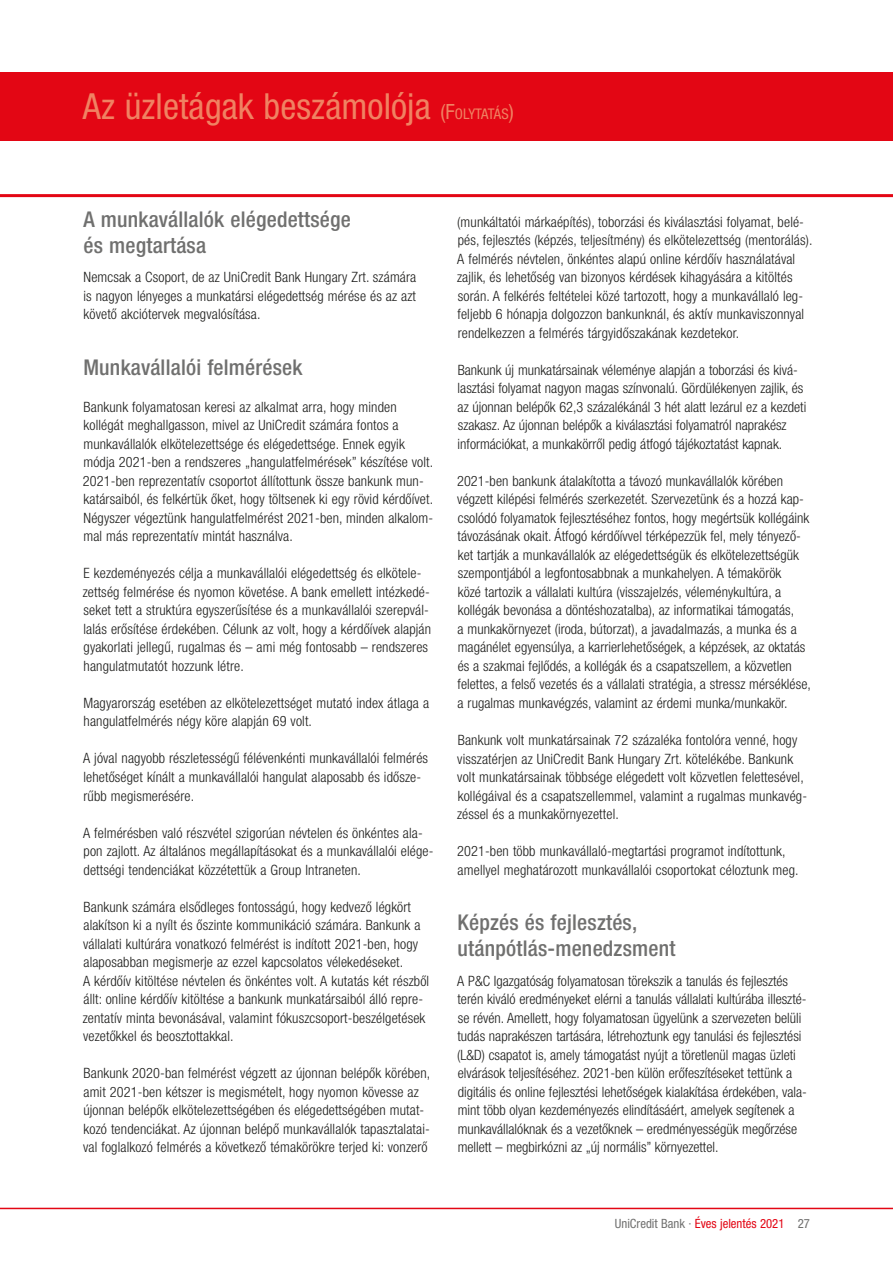
<style>
.page{position:relative;width:893px;height:1263px;background:#fff}
.page>*{position:absolute;margin:0;border:0;box-sizing:border-box;transform-origin:0 0}
.t1{font:condensed 36px "Helvetica Neue LT Pro";letter-spacing:.005em;color:#f08262}
.t2{font:500 condensed 21.75px/26.1px "Helvetica Neue LT Pro";letter-spacing:.01em;color:#70706f}
.t3{font:300 condensed 14.25px/18.5px "Helvetica Neue LT Pro";letter-spacing:.01em;color:#1d1d1b}
.t4{font:condensed 12.75px "Helvetica Neue LT Pro";color:#70706f}
.s1{font-size:21px}
.s2{font-size:14.7px}
.s3{color:#e30614}
</style>
<div class="page">
<hr style="left:0;top:1208px;width:893px;height:1px;background:#e30614">
<div style="left:0;top:72px;width:893px;height:68px;background:#e30614"></div>
<hr style="left:0;top:194px;width:893px;height:3px;background:#e30614">
<h1 class="t1" style="left:83px;top:93px;width:432px">Az üzletágak beszámolója <span class="s1">(F</span><span class="s2">OLYTATÁS</span><span class="s1">)</span></h1>
<h2 class="t2" style="left:83px;top:208px;width:269px">A munkavállalók elégedettsége és megtartása</h2>
<p class="t3" style="left:83px;top:269px;width:334px;text-align:justify">Nemcsak a Csoport, de az UniCredit Bank Hungary Zrt. számára is nagyon lényeges a munkatársi elégedettség mérése és az azt követő akciótervek megvalósítása.</p>
<h2 class="t2" style="left:83px;top:356px;width:221px">Munkavállalói felmérések</h2>
<p class="t3" style="left:83px;top:399px;width:352px">Bankunk folyamatosan keresi az alkalmat arra, hogy minden kollégát meghallgasson, mivel az UniCredit számára fontos a munkavállalók elkötelezettsége és elégedettsége. Ennek egyik módja 2021-ben a rendszeres „hangulatfelmérések” készítése volt.<br>2021-ben reprezentatív csoportot állítottunk össze bankunk mun&shy;katársaiból, és felkértük őket, hogy töltsenek ki egy rövid kérdőívet.<br>Négyszer végeztünk hangulatfelmérést 2021-ben, minden alkalom&shy;mal más reprezentatív mintát használva.</p>
<p class="t3" style="left:83px;top:566px;width:350px">E kezdeményezés célja a munkavállalói elégedettség és elkötele&shy;zettség felmérése és nyomon követése. A bank emellett intézkedé&shy;seket tett a struktúra egyszerűsítése és a munkavállalói szerepvál&shy;lalás erősítése érdekében. Célunk az volt, hogy a kérdőívek alapján gyakorlati jellegű, rugalmas és – ami még fontosabb – rendszeres hangulatmutatót hozzunk létre.</p>
<p class="t3" style="left:83px;top:695px;width:347px">Magyarország esetében az elkötelezettséget mutató index átlaga a hangulatfelmérés négy köre alapján 69 volt.</p>
<p class="t3" style="left:83px;top:751px;width:346px">A jóval nagyobb részletességű félévenkénti munkavállalói felmérés lehetőséget kínált a munkavállalói hangulat alaposabb és idősze&shy;rűbb megismerésére.</p>
<p class="t3" style="left:83px;top:825px;width:352px">A felmérésben való részvétel szigorúan névtelen és önkéntes ala&shy;pon zajlott. Az általános megállapításokat és a munkavállalói elége&shy;dettségi tendenciákat közzétettük a Group Intraneten.</p>
<p class="t3" style="left:83px;top:899px;width:348px">Bankunk számára elsődleges fontosságú, hogy kedvező légkört alakítson ki a nyílt és őszinte kommunikáció számára. Bankunk a vállalati kultúrára vonatkozó felmérést is indított 2021-ben, hogy alaposabban megismerje az ezzel kapcsolatos vélekedéseket.<br>A kérdőív kitöltése névtelen és önkéntes volt. A kutatás két részből állt: online kérdőív kitöltése a bankunk munkatársaiból álló repre&shy;zentatív minta bevonásával, valamint fókuszcsoport-beszélgetések vezetőkkel és beosztottakkal.</p>
<p class="t3" style="left:83px;top:1066px;width:349px">Bankunk 2020-ban felmérést végzett az újonnan belépők körében, amit 2021-ben kétszer is megismételt, hogy nyomon kövesse az újonnan belépők elkötelezettségében és elégedettségében mutat&shy;kozó tendenciákat. Az újonnan belépő munkavállalók tapasztalatai&shy;val foglalkozó felmérés a következő témakörökre terjed ki: vonzerő</p>
<p class="t3" style="left:457px;top:214px;width:357px">(munkáltatói márkaépítés), toborzási és kiválasztási folyamat, belé&shy;pés, fejlesztés (képzés, teljesítmény) és elkötelezettség (mentorálás).<br>A felmérés névtelen, önkéntes alapú online kérdőív használatával zajlik, és lehetőség van bizonyos kérdések kihagyására a kitöltés során. A felkérés feltételei közé tartozott, hogy a munkavállaló leg&shy;feljebb 6 hónapja dolgozzon bankunknál, és aktív munkaviszonnyal rendelkezzen a felmérés tárgyidőszakának kezdetekor.</p>
<p class="t3" style="left:458px;top:362px;width:350px">Bankunk új munkatársainak véleménye alapján a toborzási és kivá&shy;lasztási folyamat nagyon magas színvonalú. Gördülékenyen zajlik, és az újonnan belépők 62,3 százalékánál 3 hét alatt lezárul ez a kezdeti szakasz. Az újonnan belépők a kiválasztási folyamatról naprakész információkat, a munkakörről pedig átfogó tájékoztatást kapnak.</p>
<p class="t3" style="left:457px;top:473px;width:355px">2021-ben bankunk átalakította a távozó munkavállalók körében végzett kilépési felmérés szerkezetét. Szervezetünk és a hozzá kap&shy;csolódó folyamatok fejlesztéséhez fontos, hogy megértsük kollégáink távozásának okait. Átfogó kérdőívvel térképezzük fel, mely tényező&shy;ket tartják a munkavállalók az elégedettségük és elkötelezettségük szempontjából a legfontosabbnak a munkahelyen. A témakörök<br>közé tartozik a vállalati kultúra (visszajelzés, véleménykultúra, a kollégák bevonása a döntéshozatalba), az informatikai támogatás,<br>a munkakörnyezet (iroda, bútorzat), a javadalmazás, a munka és a magánélet egyensúlya, a karrierlehetőségek, a képzések, az oktatás és a szakmai fejlődés, a kollégák és a csapatszellem, a közvetlen felettes, a felső vezetés és a vállalati stratégia, a stressz mérséklése, a rugalmas munkavégzés, valamint az érdemi munka/munkakör.</p>
<p class="t3" style="left:457px;top:732px;width:352px">Bankunk volt munkatársainak 72 százaléka fontolóra venné, hogy visszatérjen az UniCredit Bank Hungary Zrt. kötelékébe. Bankunk volt munkatársainak többsége elégedett volt közvetlen felettesével, kollégáival és a csapatszellemmel, valamint a rugalmas munkavég&shy;zéssel és a munkakörnyezettel.</p>
<p class="t3" style="left:457px;top:843px;width:343px">2021-ben több munkavállaló-megtartási programot indítottunk, amellyel meghatározott munkavállalói csoportokat céloztunk meg.</p>
<h2 class="t2" style="left:458px;top:912px;width:219px">Képzés és fejlesztés, utánpótlás-menedzsment</h2>
<p class="t3" style="left:457px;top:973px;width:351px">A P&amp;C Igazgatóság folyamatosan törekszik a tanulás és fejlesztés terén kiváló eredményeket elérni a tanulás vállalati kultúrába illeszté&shy;se révén. Amellett, hogy folyamatosan ügyelünk a szervezeten belüli tudás naprakészen tartására, létrehoztunk egy tanulási és fejlesztési (L&amp;D) csapatot is, amely támogatást nyújt a töretlenül magas üzleti elvárások teljesítéséhez. 2021-ben külön erőfeszítéseket tettünk a digitális és online fejlesztési lehetőségek kialakítása érdekében, vala&shy;mint több olyan kezdeményezés elindításáért, amelyek segítenek a munkavállalóknak és a vezetőknek – eredményességük megőrzése mellett – megbirkózni az „új normális” környezettel.</p>
<p class="t4" style="left:615px;top:1219px;width:197px">UniCredit Bank · <span class="s3">Éves jelentés 2021</span> 27</p>
</div>
